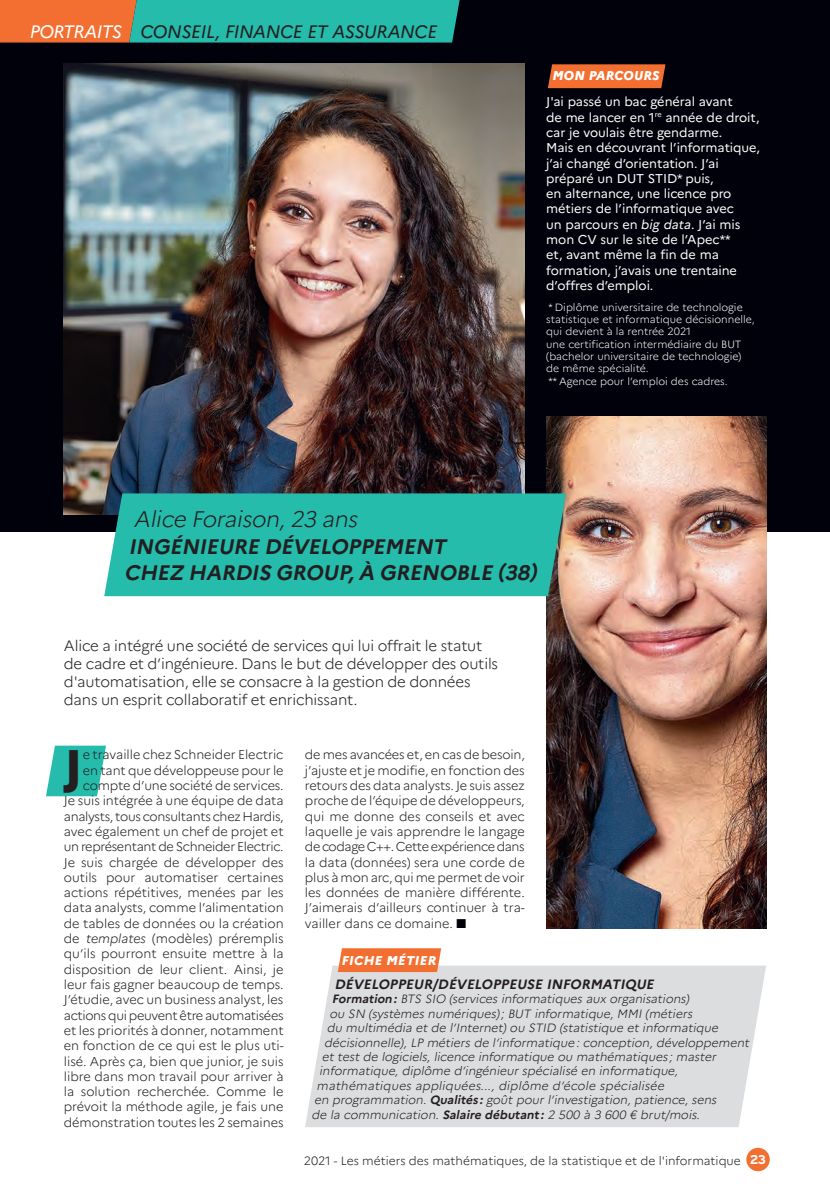
<style>
.page{position:relative;width:830px;height:1191px;background:#fff}
.page>*{position:absolute;margin:0;border:0;box-sizing:border-box;transform-origin:0 0}
.t1{font:800 48.45px "Marianne";color:#231f20}
.t2{font:italic 300 22.5px "Marianne";color:#231f20}
.t3{font:italic 700 21px/25.2px "Marianne";letter-spacing:-.015em;color:#231f20}
.t4{font:italic 18px "Marianne";letter-spacing:-.02em;color:#231f20}
.t5{font:italic 18px "Marianne";letter-spacing:-.03em;color:#fff}
.t6{font:300 15px/18px "Marianne";letter-spacing:-.015em;color:#231f20}
.t7{font:italic 700 13.5px "Marianne";color:#231f20}
.t8{font:300 12.75px/15.3px "Marianne";color:#231f20;text-align:right}
.t9{font:12.75px/15.3px "Marianne";letter-spacing:-.005em;color:#fff}
.t10{font:italic 800 12.75px "Marianne";letter-spacing:.02em;color:#fff}
.t11{font:italic 800 12.75px "Marianne";color:#fff}
.t12{font:italic 300 12px "Marianne";letter-spacing:-.02em;color:#231f20}
.t13{font:300 12px "Marianne";color:#231f20}
.t14{font:300 10.5px/12.3px "Marianne";color:#fff}
.s1{font-style:italic}
.s2{font-weight:700}
.s3{font-family:"Interstate";font-weight:700;font-size:12.75px;color:#fff}
</style>
<div class="page">
<div style="left:0;top:0;width:829px;height:531px;background:#00010a"></div>
<img style="left:64px;top:64px;width:460px;height:450px">
<img style="left:546px;top:416px;width:219px;height:512px">
<svg style="left:0;top:0;width:459px;height:43px;background:#5fa285"></svg>
<div style="left:746px;top:1147px;width:23px;height:24px;background:#f36f31;border-radius:50%"></div>
<svg style="left:46px;top:745px;width:60px;height:51px;background:#47c6b9"></svg>
<div style="left:104px;top:493px;width:462px;height:103px;background:#25bcac"></div>
<svg style="left:548px;top:64px;width:117px;height:24px;background:#e86a2f"></svg>
<div style="left:305px;top:965px;width:460px;height:162px;background:#dcdddf"></div>
<svg style="left:337px;top:948px;width:104px;height:24px;background:#f3763b"></svg>
<h3 class="t5" style="left:30px;top:25px;width:94px">PORTRAITS</h3>
<h3 class="t4" style="left:140px;top:25px;width:298px">CONSEIL, FINANCE ET ASSURANCE</h3>
<p class="t10" style="left:552px;top:69px;width:108px">MON PARCOURS</p>
<p class="t9" style="left:546px;top:95px;width:215px">J'ai passé un bac général avant<br>de me lancer en 1<sup>re</sup> année de droit, car je voulais être gendarme.<br>Mais en découvrant l’informatique, j’ai changé d’orientation. J’ai préparé un DUT STID* puis,<br>en alternance, une licence pro métiers de l’informatique avec<br>un parcours en <span class="s1">big data</span>. J’ai mis mon CV sur le site de l’Apec**<br>et, avant même la fin de ma formation, j’avais une trentaine d’offres d’emploi.</p>
<p class="t14" style="left:546px;top:302px;width:210px">* Diplôme universitaire de technologie statistique et informatique décisionnelle, qui devient à la rentrée 2021<br>une certification intermédiaire du BUT (bachelor universitaire de technologie) de même spécialité.<br>** Agence pour l’emploi des cadres.</p>
<h2 class="t2" style="left:133px;top:510px;width:229px">Alice Foraison,23 ans</h2>
<h3 class="t3" style="left:124px;top:536px;width:417px">INGÉNIEURE DÉVELOPPEMENT<br>CHEZ HARDIS GROUP,À GRENOBLE (38)</h3>
<p class="t6" style="left:64px;top:638px;width:435px">Alice a intégré une société de services qui lui offrait le statut de cadre et d’ingénieure. Dans le but de développer des outils d'automatisation, elle se consacre à la gestion de données dans un esprit collaboratif et enrichissant.</p>
<p class="t8" style="left:64px;top:748px;width:221px">e travaille chez Schneider Electric<br>en tant que développeuse pour le compte d’une société de services.<br>Je suis intégrée à une équipe de data analysts, tous consultants chez Hardis, avec également un chef de projet et un représentant de Schneider Electric.<br>Je suis chargée de développer des outils pour automatiser certaines actions répétitives, menées par les data analysts, comme l’alimentation de tables de données ou la création de <span class="s1">templates</span> (modèles) préremplis qu’ils pourront ensuite mettre à la disposition de leur client. Ainsi, je leur fais gagner beaucoup de temps.<br>J’étudie, avec un business analyst, les actions qui peuvent être automatisées et les priorités à donner, notamment en fonction de ce qui est le plus uti&shy;lisé. Après ça, bien que junior, je suis libre dans mon travail pour arriver à la solution recherchée. Comme le prévoit la méthode agile, je fais une démonstration toutes les 2 semaines</p>
<p class="t8" style="left:305px;top:748px;width:221px;text-align:justify">de mes avancées et, en cas de besoin, j’ajuste et je modifie, en fonction des retours des data analysts. Je suis assez proche de l’équipe de développeurs, qui me donne des conseils et avec laquelle je vais apprendre le langage de codage C++. Cette expérience dans la data (données) sera une corde de plus à mon arc, qui me permet de voir les données de manière différente.<br>J’aimerais d’ailleurs continuer à tra&shy;vailler dans ce domaine.</p>
<h1 class="t1" style="left:64px;top:741px;width:20px">J</h1>
<p class="t11" style="left:341px;top:953px;width:99px">FICHE MÉTIER</p>
<p class="t7" style="left:334px;top:978px;width:323px">DÉVELOPPEUR/DÉVELOPPEUSE INFORMATIQUE</p>
<p class="t12" style="left:332px;top:994px;width:360px"><span class="s2">Formation :</span> BTS SIO (services informatiques aux organisations)</p>
<p class="t12" style="left:329px;top:1008px;width:366px">ou SN (systèmes numériques); BUT informatique, MMI (métiers</p>
<p class="t12" style="left:326px;top:1023px;width:395px">du multimédia et de l’Internet) ou STID (statistique et informatique</p>
<p class="t12" style="left:324px;top:1037px;width:428px">décisionnelle), LP métiers de l’informatique : conception, développement</p>
<p class="t12" style="left:321px;top:1052px;width:398px">et test de logiciels, licence informatique ou mathématiques ; master</p>
<p class="t12" style="left:319px;top:1066px;width:362px">informatique, diplôme d’ingénieur spécialisé en informatique,</p>
<p class="t12" style="left:316px;top:1080px;width:351px">mathématiques appliquées..., diplôme d’école spécialisée</p>
<p class="t12" style="left:314px;top:1095px;width:406px">en programmation. <span class="s2">Qualités :</span> goût pour l’investigation, patience, sens</p>
<p class="t12" style="left:311px;top:1109px;width:391px">de la communication. <span class="s2">Salaire débutant :</span> 2 500 à 3 600 € brut/mois.</p>
<p class="t13" style="left:304px;top:1155px;width:463px">2021 - Les métiers des mathématiques, de la statistique et de l'informatique <span class="s3">23</span></p>
</div>
